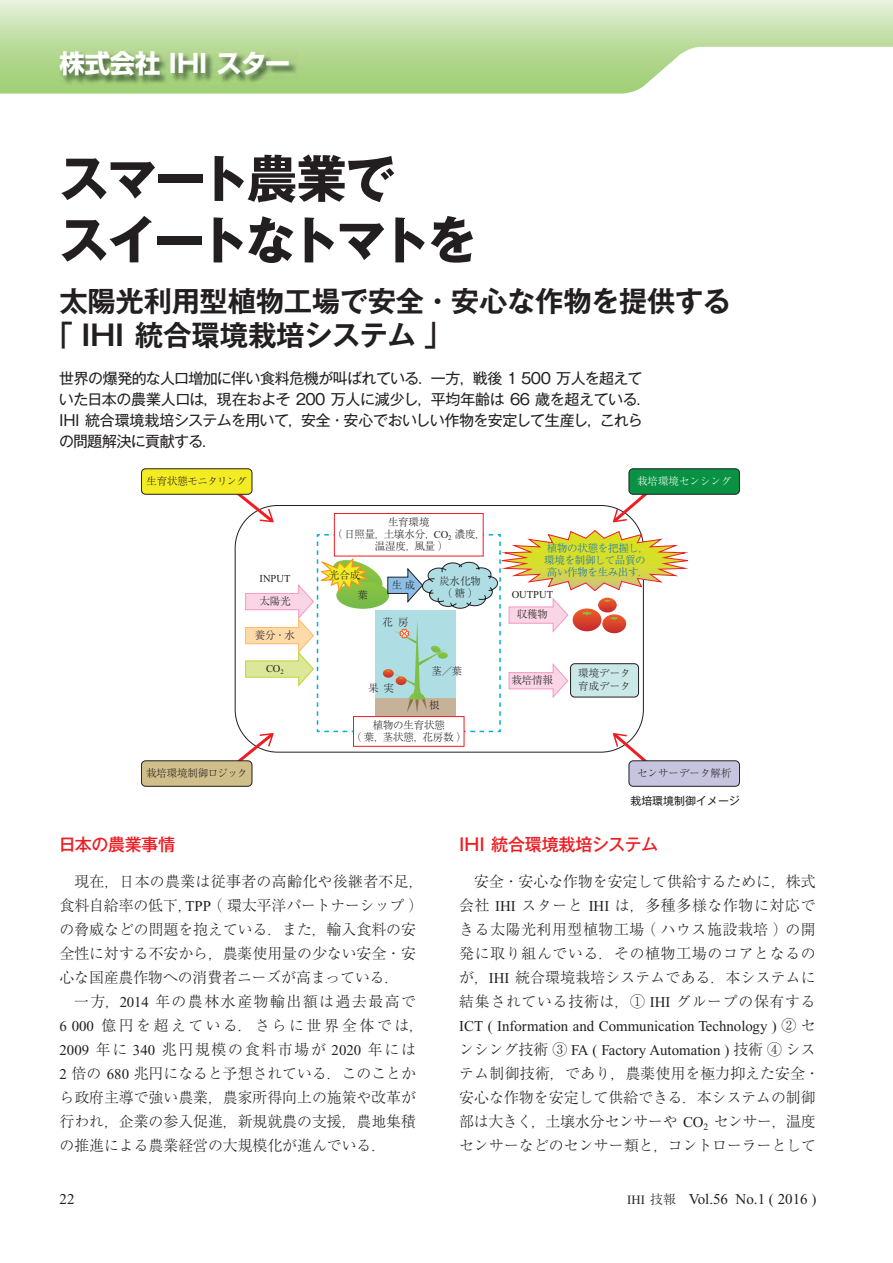
<style>
.page{position:relative;width:893px;height:1263px;background:#fff}
.page>*{position:absolute;margin:0;border:0;box-sizing:border-box;transform-origin:0 0}
.t1{font:700 51px/61.5px "Gothic MB101 Pro";letter-spacing:-.07em;color:#231f20}
.t2{font:700 28.5px/34.5px "Gothic MB101 Pro De";letter-spacing:-.015em;color:#231f20}
.t3{font:700 25.5px "Shin Go Pro";letter-spacing:-.005em;color:#fff}
.t4{font:500 17.25px "Gothic MB101 Pro";letter-spacing:-.025em;color:#ee1d23}
.t5{font:300 15px/24px "Ryumin Pro";color:#231f20}
.t6{font:15px/21px "Gothic MB101 Pro";letter-spacing:-.035em;color:#231f20}
.t7{font:15px/24px "Times New Roman";color:#231f20}
.t8{font:10.95px "Gothic MB101 Pro";color:#231f20}
.t9{font:300 10.5px/12px "Ryumin Pro";letter-spacing:-.015em;color:#231f20}
.t10{font:300 10.5px/12px "Ryumin Pro";letter-spacing:-.035em;color:#0b72ba}
.t11{font:10.5px "Times New Roman";color:#231f20}
.t12{font:300 10.5px "Ryumin Pro";letter-spacing:-.04em;color:#231f20}
.t13{font:300 10.5px "Ryumin Pro";color:#fff}
.s1{font-family:"Times New Roman";font-weight:400}
.s2{font-family:"Ryumin Pro";font-weight:300}
.s3{font-size:12.75px}
.s4{font-family:"Ryumin Pro";font-weight:300;font-size:12.75px}
</style>
<div class="page">
<svg style="left:0;top:0;width:893px;height:94px;background:#cbe4b4"></svg>
<img style="left:60px;top:51px;width:238px;height:33px">
<div style="left:629px;top:469px;width:110px;height:25px;background:#099244;border-radius:4px"></div>
<div style="left:629px;top:468px;width:111px;height:27px;border:1px solid #231f20;border-radius:4px"></div>
<div style="left:629px;top:761px;width:110px;height:25px;background:#c7c4df;border-radius:4px"></div>
<div style="left:629px;top:760px;width:111px;height:27px;border:1px solid #231f20;border-radius:4px"></div>
<div style="left:141px;top:469px;width:111px;height:25px;background:#f4ec23;border-radius:4px"></div>
<div style="left:141px;top:468px;width:111px;height:27px;border:1px solid #231f20;border-radius:4px"></div>
<div style="left:141px;top:761px;width:111px;height:25px;background:#d0bf8b;border-radius:4px"></div>
<div style="left:141px;top:760px;width:111px;height:27px;border:1px solid #231f20;border-radius:4px"></div>
<svg style="left:231px;top:483px;width:463px;height:289px"></svg>
<h3 class="t3" style="left:59px;top:44px;width:232px">株式会社 IHI スター</h3>
<h1 class="t1" style="left:58px;top:142px;width:421px">スマート農業で<br>スイートなトマトを</h1>
<h2 class="t2" style="left:45px;top:280px;width:688px;text-indent:15px">太陽光利用型植物工場で安全・安心な作物を提供する「 IHI 統合環境栽培システム」</h2>
<p class="t6" style="left:59px;top:366px;width:594px">世界の爆発的な人口増加に伴い食料危機が叫ばれている．一方，戦後 1 500 万人を超えていた日本の農業人口は，現在およそ 200 万人に減少し，平均年齢は 66 歳を超えている．IHI 統合環境栽培システムを用いて，安全・安心でおいしい作物を安定して生産し，これらの問題解決に貢献する．</p>
<p class="t12" style="left:146px;top:473px;width:102px">生育状態モニタリング</p>
<p class="t11" style="left:260px;top:572px;width:32px">INPUT</p>
<p class="t9" style="left:259px;top:594px;width:33px">太陽光</p>
<p class="t9" style="left:255px;top:628px;width:42px">養分・水</p>
<p class="t11" style="left:266px;top:663px;width:19px">CO<sub>2</sub></p>
<p class="t9" style="left:146px;top:766px;width:103px">栽培環境制御ロジック</p>
<p class="t9" style="left:332px;top:515px;width:155px;text-align:center">生育環境<br>（日照量，土壌水分，<span class="s1">CO</span><sub>2</sub> 濃度，温湿度，風量）</p>
<p class="t9" style="left:439px;top:574px;width:43px">炭水化物</p>
<p class="t9" style="left:357px;top:588px;width:12px">葉</p>
<p class="t9" style="left:442px;top:586px;width:38px">（糖）</p>
<p class="t9" style="left:329px;top:568px;width:33px">光合成</p>
<p class="t9" style="left:392px;top:578px;width:25px">生成</p>
<p class="t9" style="left:383px;top:615px;width:28px">花 房</p>
<p class="t9" style="left:431px;top:664px;width:33px">茎／葉</p>
<p class="t9" style="left:373px;top:694px;width:74px;line-height:19.6px;text-indent:57px">根植物の生育状態</p>
<p class="t9" style="left:351px;top:730px;width:117px">（葉，茎状態，花房数）</p>
<p class="t9" style="left:368px;top:681px;width:28px">果 実</p>
<p class="t13" style="left:637px;top:473px;width:96px">栽培環境センシング</p>
<p class="t10" style="left:544px;top:541px;width:106px">植物の状態を把握し，環境を制御して品質の高い作物を生み出す．</p>
<p class="t11" style="left:512px;top:589px;width:43px">OUTPUT</p>
<p class="t9" style="left:517px;top:608px;width:33px">収穫物</p>
<p class="t9" style="left:512px;top:673px;width:43px">栽培情報</p>
<p class="t9" style="left:578px;top:665px;width:54px;line-height:13.5px">環境データ育成データ</p>
<p class="t9" style="left:637px;top:766px;width:96px">センサーデータ解析</p>
<p class="t8" style="left:630px;top:791px;width:111px">栽培環境制御イメージ</p>
<p class="t4" style="left:59px;top:830px;width:118px">日本の農業事情</p>
<p class="t5" style="left:59px;top:868px;width:366px;text-indent:15px">現在，日本の農業は従事者の高齢化や後継者不足，食料自給率の低下，<span class="s1">TPP</span>（環太平洋パートナーシップ）の脅威などの問題を抱えている．また，輸入食料の安全性に対する不安から，農薬使用量の少ない安全・安心な国産農作物への消費者ニーズが高まっている．</p>
<p class="t5" style="left:59px;top:988px;width:366px;text-indent:15px">一方，<span class="s1">2014</span> 年の農林水産物輸出額は過去最高で<br><span class="s1">6 000</span> 億円を超えている．さらに世界全体では，<br><span class="s1">2009</span> 年に <span class="s1">340</span> 兆円規模の食料市場が <span class="s1">2020</span> 年には<br><span class="s1">2</span> 倍の <span class="s1">680</span> 兆円になると予想されている．このことから政府主導で強い農業，農家所得向上の施策や改革が行われ，企業の参入促進，新規就農の支援，農地集積の推進による農業経営の大規模化が進んでいる．</p>
<p class="t4" style="left:459px;top:830px;width:200px">IHI 統合環境栽培システム</p>
<p class="t5" style="left:459px;top:868px;width:358px;text-align:justify;text-indent:15px">安全・安心な作物を安定して供給するために，株式会社 <span class="s1">IHI</span> スターと <span class="s1">IHI</span> は，多種多様な作物に対応できる太陽光利用型植物工場（ハウス施設栽培）の開発に取り組んでいる．その植物工場のコアとなるのが，<span class="s1">IHI</span> 統合環境栽培システムである．本システムに結集されている技術は，① <span class="s1">IHI</span> グループの保有する</p>
<p class="t7" style="left:459px;top:1014px;width:358px">ICT ( Information and Communication Technology ) <span class="s2">② センシング技術 ③</span> FA ( Factory Automation ) <span class="s2">技術 ④ シス</span></p>
<p class="t5" style="left:459px;top:1060px;width:362px">テム制御技術，であり，農薬使用を極力抑えた安全・安心な作物を安定して供給できる．本システムの制御部は大きく，土壌水分センサーや <span class="s1">CO</span><sub>2</sub> センサー，温度センサーなどのセンサー類と，コントローラーとして</p>
<p class="t7" style="left:60px;top:1187px;width:16px">22</p>
<p class="t7" style="left:627px;top:1187px;width:191px"><span class="s3">IHI</span> <span class="s4">技報　</span>Vol.56 No.1 ( 2016 )</p>
</div>
